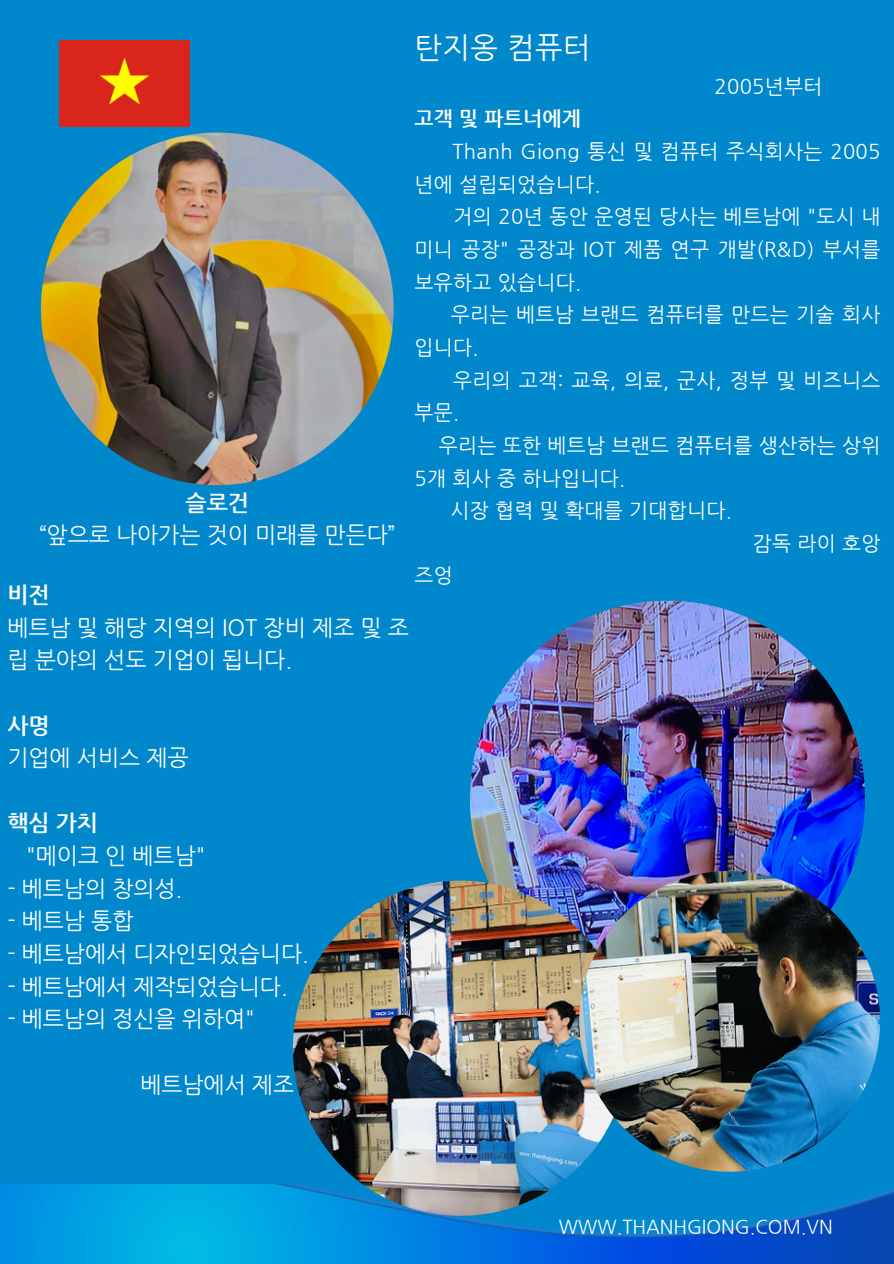
<style>
.page{position:relative;width:894px;height:1264px;background:#fff}
.page>*{position:absolute;margin:0;border:0;box-sizing:border-box;transform-origin:0 0}
.t1{font:29.25px "Nanum Gothic";letter-spacing:.015em;color:#fff}
.t2{font:22.5px/32.7px "Nanum Gothic";letter-spacing:-.005em;color:#fff}
.t3{font:20.25px/32.7px "Nanum Gothic";letter-spacing:.015em;color:#fff}
.t4{font:700 20.25px "Nanum Gothic";letter-spacing:.015em;color:#fff}
.t5{font:18.75px "Nanum Gothic";letter-spacing:-.005em;color:#fff}
.s1{font-weight:700}
</style>
<div class="page">
<div style="left:0;top:0;width:893px;height:1263px;background:#0087cc"></div>
<img style="left:41px;top:132px;width:352px;height:353px;border-radius:50%">
<img style="left:469px;top:600px;width:395px;height:395px;border-radius:50%">
<img style="left:293px;top:880px;width:334px;height:335px;border-radius:50%">
<img style="left:579px;top:871px;width:300px;height:300px;border-radius:50%">
<img style="left:0;top:1184px;width:892px;height:79px">
<img style="left:60px;top:40px;width:129px;height:87px">
<p class="t1" style="left:414px;top:30px;width:177px">탄지옹 컴퓨터</p>
<p class="t3" style="left:714px;top:69px;width:109px">2005년부터</p>
<p class="t4" style="left:414px;top:107px;width:168px">고객 및 파트너에게</p>
<p class="t3" style="left:414px;top:135px;width:467px;text-indent:38px">Thanh Giong 통신 및 컴퓨터 주식회사는 2005 년에 설립되었습니다.</p>
<h2 class="t3" style="left:414px;top:200px;width:467px;text-align:justify;text-indent:39px">거의 20년 동안 운영된 당사는 베트남에 "도시 내 미니 공장" 공장과 IOT 제품 연구 개발(R&amp;D) 부서를 보유하고 있습니다.</h2>
<h1 class="t3" style="left:414px;top:298px;width:467px;text-indent:36px">우리는 베트남 브랜드 컴퓨터를 만드는 기술 회사 입니다.</h1>
<h2 class="t3" style="left:414px;top:363px;width:467px;text-indent:38px">우리의 고객: 교육, 의료, 군사, 정부 및 비즈니스 부문.</h2>
<h2 class="t3" style="left:414px;top:428px;width:467px;text-indent:24px">우리는 또한 베트남 브랜드 컴퓨터를 생산하는 상위<br>5개 회사 중 하나입니다.</h2>
<h2 class="t3" style="left:450px;top:494px;width:283px">시장 협력 및 확대를 기대합니다.</h2>
<p class="t3" style="left:752px;top:526px;width:129px">감독 라이 호앙</p>
<p class="t3" style="left:414px;top:559px;width:40px">즈엉</p>
<p class="t2" style="left:39px;top:485px;width:358px;text-align:center"><span class="s1">슬로건<br></span>“앞으로 나아가는 것이 미래를 만든다”</p>
<p class="t2" style="left:7px;top:578px;width:403px"><span class="s1">비전<br></span>베트남 및 해당 지역의 IOT 장비 제조 및 조 립 분야의 선도 기업이 됩니다.</p>
<p class="t2" style="left:7px;top:708px;width:183px"><span class="s1">사명<br></span>기업에 서비스 제공</p>
<p class="t2" style="left:26px;top:806px;width:181px;text-indent:-19px"><span class="s1">핵심 가치<br></span>"메이크 인 베트남"</p>
<p class="t2" style="left:7px;top:871px;width:176px">- 베트남의 창의성.</p>
<p class="t2" style="left:7px;top:904px;width:127px">- 베트남 통합</p>
<p class="t2" style="left:7px;top:936px;width:303px">- 베트남에서 디자인되었습니다.</p>
<p class="t2" style="left:7px;top:969px;width:282px">- 베트남에서 제작되었습니다.</p>
<p class="t2" style="left:7px;top:1002px;width:249px">- 베트남의 정신을 위하여"</p>
<p class="t2" style="left:140px;top:1067px;width:155px">베트남에서 제조</p>
<p class="t5" style="left:558px;top:1215px;width:275px">WWW.THANHGIONG.COM.VN</p>
</div>
